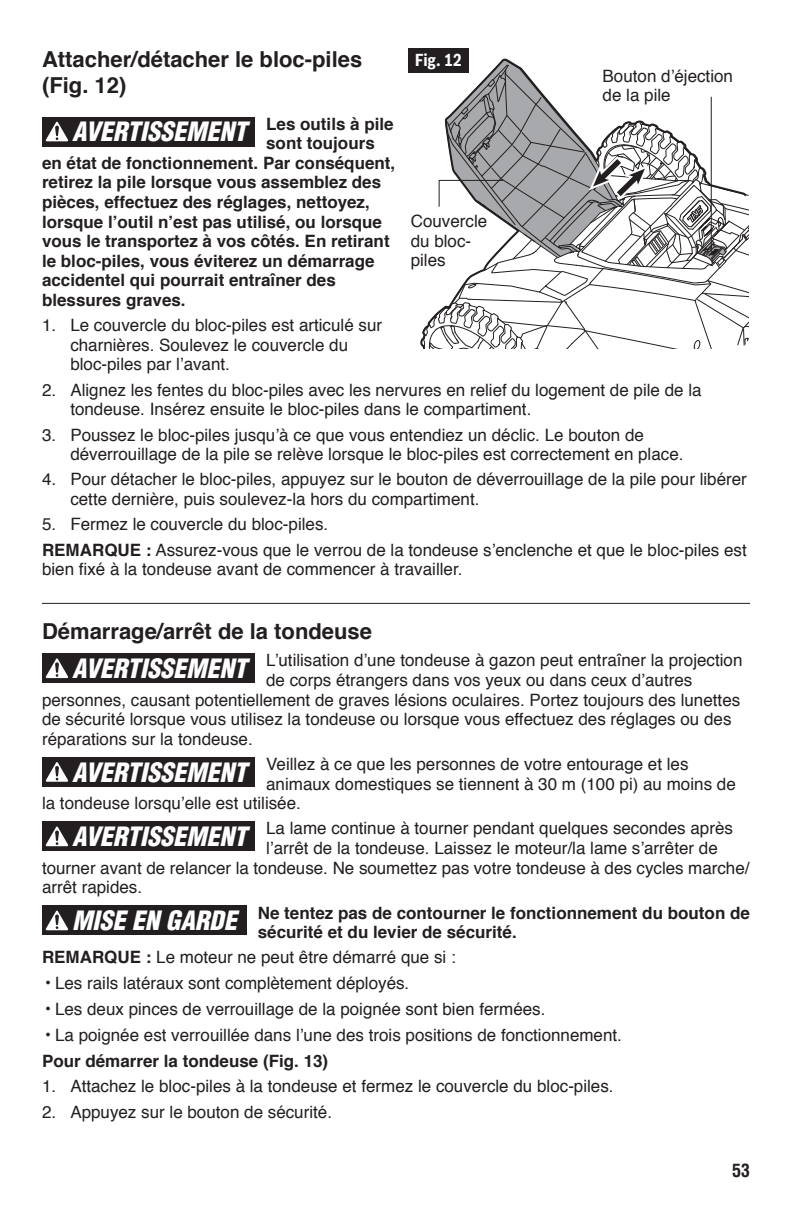
<style>
.page{position:relative;width:792px;height:1224px;background:#fff}
.page>*{position:absolute;margin:0;border:0;box-sizing:border-box;transform-origin:0 0}
.t1{font:700 22px/26.4px "Helvetica";color:#231f20}
.t2{font:700 condensed 18px "Helvetica";color:#231f20}
.t3{font:17px/19.6px "Helvetica";color:#231f20}
.t4{font:700 17px/19.6px "Helvetica";color:#231f20}
.t5{font:700 17px "Bosch Sans Cond";color:#fff}
.s1{font-weight:900;font-style:italic;font-stretch:condensed;font-size:26px;color:#fff}
.s2{font-weight:700}
.s3{font-stretch:condensed;font-size:12px}
</style>
<div class="page">
<hr style="left:42px;top:603px;width:708px;height:1px;background:#231f20">
<div style="left:42px;top:117px;width:213px;height:29px;background:#231f20"></div>
<svg style="left:46px;top:122px;width:22px;height:19px"></svg>
<div style="left:42px;top:654px;width:213px;height:29px;background:#231f20"></div>
<svg style="left:46px;top:658px;width:22px;height:20px"></svg>
<div style="left:42px;top:757px;width:213px;height:30px;background:#231f20"></div>
<svg style="left:46px;top:762px;width:22px;height:20px"></svg>
<div style="left:42px;top:822px;width:213px;height:29px;background:#231f20"></div>
<svg style="left:46px;top:827px;width:22px;height:19px"></svg>
<div style="left:42px;top:906px;width:205px;height:29px;background:#231f20"></div>
<svg style="left:46px;top:911px;width:22px;height:19px"></svg>
<div style="left:408px;top:48px;width:61px;height:24px;background:#231f20"></div>
<svg style="left:420px;top:58px;width:329px;height:290px"></svg>
<hr style="left:711px;top:97px;width:1px;height:155px;background:#231f20">
<p class="t1" style="left:42px;top:46px;width:322px">Attacher/détacher le bloc-piles (Fig. 12)</p>
<p class="t4" style="left:72px;top:114px;width:323px"><span class="s1">AVERTISSEMENT</span> Les outils à pile</p>
<p class="t5" style="left:415px;top:47px;width:49px">Fig. 12</p>
<p class="t3" style="left:603px;top:66px;width:132px">Bouton d’éjection de la pile</p>
<p class="t4" style="left:266px;top:134px;width:110px">sont toujours</p>
<p class="t4" style="left:42px;top:153px;width:355px">en état de fonctionnement. Par conséquent,</p>
<p class="t4" style="left:42px;top:173px;width:341px">retirez la pile lorsque vous assemblez des</p>
<p class="t4" style="left:42px;top:192px;width:329px">pièces, effectuez des réglages, nettoyez,</p>
<p class="t4" style="left:42px;top:212px;width:342px">lorsque l’outil n’est pas utilisé, ou lorsque</p>
<p class="t4" style="left:42px;top:232px;width:349px">vous le transportez à vos côtés. En retirant</p>
<p class="t4" style="left:42px;top:251px;width:334px">le bloc-piles, vous éviterez un démarrage</p>
<p class="t4" style="left:42px;top:271px;width:295px">accidentel qui pourrait entraîner des</p>
<p class="t4" style="left:42px;top:290px;width:143px">blessures graves.</p>
<p class="t3" style="left:70px;top:316px;width:313px;text-indent:-28px">1. Le couvercle du bloc-piles est articulé sur charnières. Soulevez le couvercle du bloc-piles par l’avant.</p>
<p class="t3" style="left:70px;top:380px;width:633px;text-indent:-28px">2. Alignez les fentes du bloc-piles avec les nervures en relief du logement de pile de la tondeuse. Insérez ensuite le bloc-piles dans le compartiment.</p>
<p class="t3" style="left:70px;top:425px;width:615px;text-indent:-28px">3. Poussez le bloc-piles jusqu’à ce que vous entendiez un déclic. Le bouton de déverrouillage de la pile se relève lorsque le bloc-piles est correctement en place.</p>
<p class="t3" style="left:70px;top:470px;width:678px;text-indent:-28px">4. Pour détacher le bloc-piles, appuyez sur le bouton de déverrouillage de la pile pour libérer cette dernière, puis soulevez-la hors du compartiment.</p>
<p class="t3" style="left:42px;top:512px;width:706px;line-height:25.2px">5. Fermez le couvercle du bloc-piles.<br><span class="s2">REMARQUE :</span> Assurez-vous que le verrou de la tondeuse s’enclenche et que le bloc-piles est</p>
<p class="t3" style="left:42px;top:560px;width:422px">bien fixé à la tondeuse avant de commencer à travailler.</p>
<p class="t3" style="left:411px;top:212px;width:78px">Couvercle du bloc&shy;piles</p>
<p class="t1" style="left:42px;top:618px;width:332px">Démarrage/arrêt de la tondeuse</p>
<p class="t3" style="left:72px;top:651px;width:672px"><span class="s1">AVERTISSEMENT</span> L’utilisation d’une tondeuse à gazon peut entraîner la projection</p>
<p class="t3" style="left:266px;top:671px;width:428px">de corps étrangers dans vos yeux ou dans ceux d’autres</p>
<p class="t3" style="left:42px;top:690px;width:700px">personnes, causant potentiellement de graves lésions oculaires. Portez toujours des lunettes</p>
<p class="t3" style="left:42px;top:710px;width:691px">de sécurité lorsque vous utilisez la tondeuse ou lorsque vous effectuez des réglages ou des</p>
<p class="t3" style="left:42px;top:729px;width:212px">réparations sur la tondeuse.</p>
<p class="t3" style="left:72px;top:755px;width:618px"><span class="s1">AVERTISSEMENT</span> Veillez à ce que les personnes de votre entourage et les</p>
<p class="t3" style="left:266px;top:774px;width:471px">animaux domestiques se tiennent à 30 m (100 pi) au moins de</p>
<p class="t3" style="left:42px;top:794px;width:260px">la tondeuse lorsqu’elle est utilisée.</p>
<p class="t3" style="left:72px;top:819px;width:663px"><span class="s1">AVERTISSEMENT</span> La lame continue à tourner pendant quelques secondes après</p>
<p class="t3" style="left:266px;top:839px;width:453px">l’arrêt de la tondeuse. Laissez le moteur/la lame s’arrêter de</p>
<p class="t3" style="left:42px;top:858px;width:709px">tourner avant de relancer la tondeuse. Ne soumettez pas votre tondeuse à des cycles marche/</p>
<p class="t3" style="left:42px;top:878px;width:102px">arrêt rapides.</p>
<p class="t4" style="left:258px;top:903px;width:494px;text-indent:-186px"><span class="s1">MISE EN GARDE</span> Ne tentez pas de contourner le fonctionnement du bouton de sécurité et du levier de sécurité.</p>
<p class="t3" style="left:42px;top:948px;width:415px"><span class="s2">REMARQUE :</span> Le moteur ne peut être démarré que si :</p>
<p class="t3" style="left:46px;top:973px;width:365px"><span class="s3">•</span> Les rails latéraux sont complètement déployés.</p>
<p class="t3" style="left:46px;top:1000px;width:501px"><span class="s3">•</span> Les deux pinces de verrouillage de la poignée sont bien fermées.</p>
<p class="t3" style="left:42px;top:1022px;width:581px;line-height:26.2px"><span class="s3">•</span> La poignée est verrouillée dans l’une des trois positions de fonctionnement.<br><span class="s2">Pour démarrer la tondeuse (Fig. 13)</span></p>
<p class="t3" style="left:42px;top:1077px;width:573px">1. Attachez le bloc-piles à la tondeuse et fermez le couvercle du bloc-piles.</p>
<p class="t3" style="left:42px;top:1102px;width:292px">2. Appuyez sur le bouton de sécurité.</p>
<p class="t2" style="left:732px;top:1159px;width:19px">53</p>
</div>
